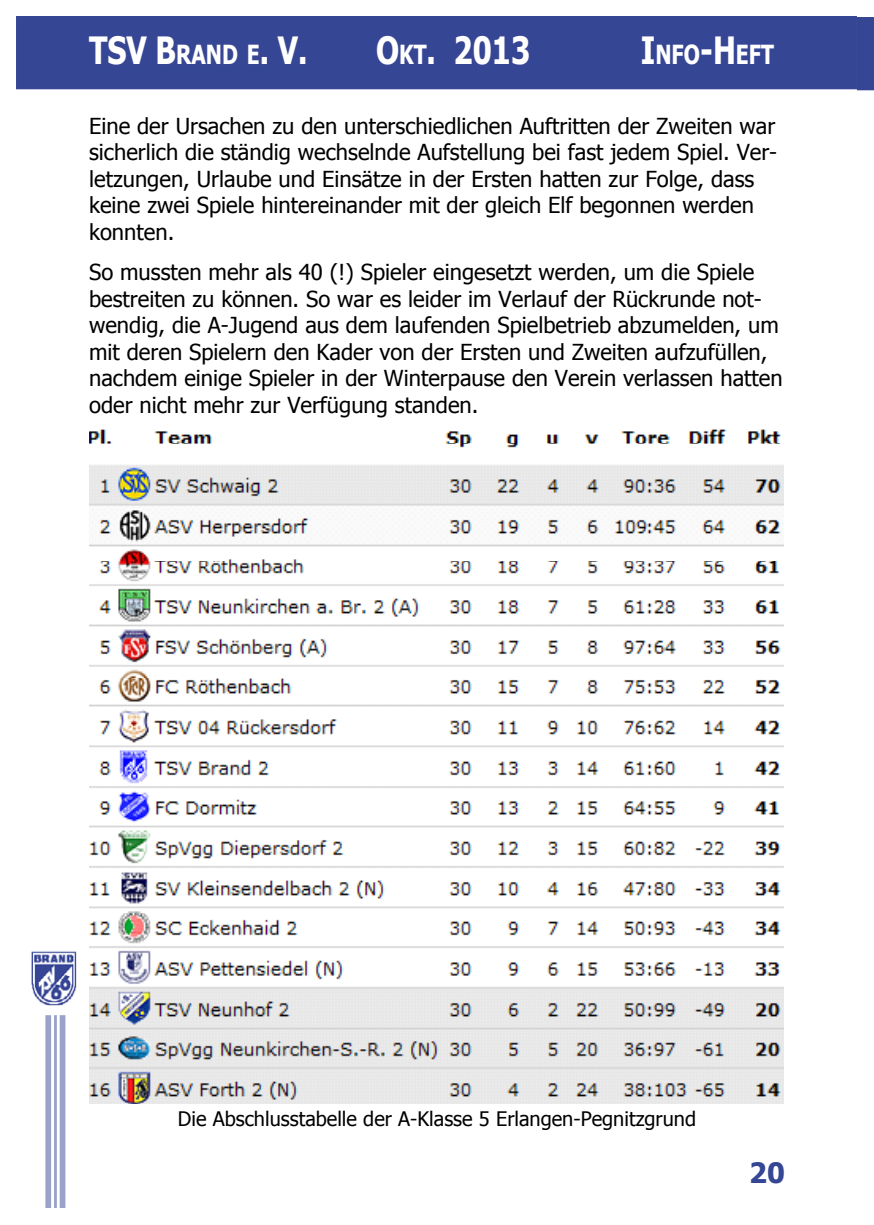
<style>
.page{position:relative;width:874px;height:1225px;background:#fff}
.page>*{position:absolute;margin:0;border:0;box-sizing:border-box;transform-origin:0 0}
.t1{font:700 37.6px "Tahoma";color:#fff;scale:.8 1}
.t2{font:700 28px "Tahoma";color:#354694}
.t3{font:700 26.2px "Tahoma";color:#fff;scale:.8 1}
.t4{font:22px/26.4px "Tahoma";color:#000}
.t5{font:20px "Tahoma";color:#000}
.s1{font-size:26.2px}
.s2{font-size:37.6px}
</style>
<div class="page">
<div style="left:17px;top:17px;width:838px;height:71px;background:#354694"></div>
<div style="left:16px;top:16px;width:840px;height:73px;border:2px solid #374694"></div>
<div style="left:60px;top:1015px;width:5px;height:193px;background:#9ba2c9"></div>
<hr style="left:54px;top:1015px;width:3px;height:193px;background:#374694">
<div style="left:45px;top:1015px;width:6px;height:193px;background:#9ba2c9"></div>
<img style="left:31px;top:951px;width:46px;height:55px">
<svg style="left:856px;top:17px;width:17px;height:73px"></svg>
<img style="left:89px;top:429px;width:693px;height:674px">
<h1 class="t1" style="left:89px;top:24px;width:274px">TSV B<span class="s1">RAND E</span>. V.</h1>
<h1 class="t1" style="left:376px;top:24px;width:194px">O<span class="s1">KT</span>. 2013</h1>
<p class="t3" style="left:640px;top:37px;width:168px"><span class="s2">I</span>NFO<span class="s2">-H</span>EFT</p>
<p class="t4" style="left:89px;top:114px;width:689px">Eine der Ursachen zu den unterschiedlichen Auftritten der Zweiten war sicherlich die ständig wechselnde Aufstellung bei fast jedem Spiel. Ver&shy;letzungen, Urlaube und Einsätze in der Ersten hatten zur Folge, dass keine zwei Spiele hintereinander mit der gleich Elf begonnen werden konnten.</p>
<p class="t4" style="left:89px;top:260px;width:694px">So mussten mehr als 40 (!) Spieler eingesetzt werden, um die Spiele bestreiten zu können. So war es leider im Verlauf der Rückrunde not&shy;wendig, die A-Jugend aus dem laufenden Spielbetrieb abzumelden, um mit deren Spielern den Kader von der Ersten und Zweiten aufzufüllen, nachdem einige Spieler in der Winterpause den Verein verlassen hatten oder nicht mehr zur Verfügung standen.</p>
<p class="t5" style="left:178px;top:1105px;width:519px">Die Abschlusstabelle der A-Klasse 5 Erlangen-Pegnitzgrund</p>
<p class="t2" style="left:748px;top:1152px;width:37px">20</p>
</div>
